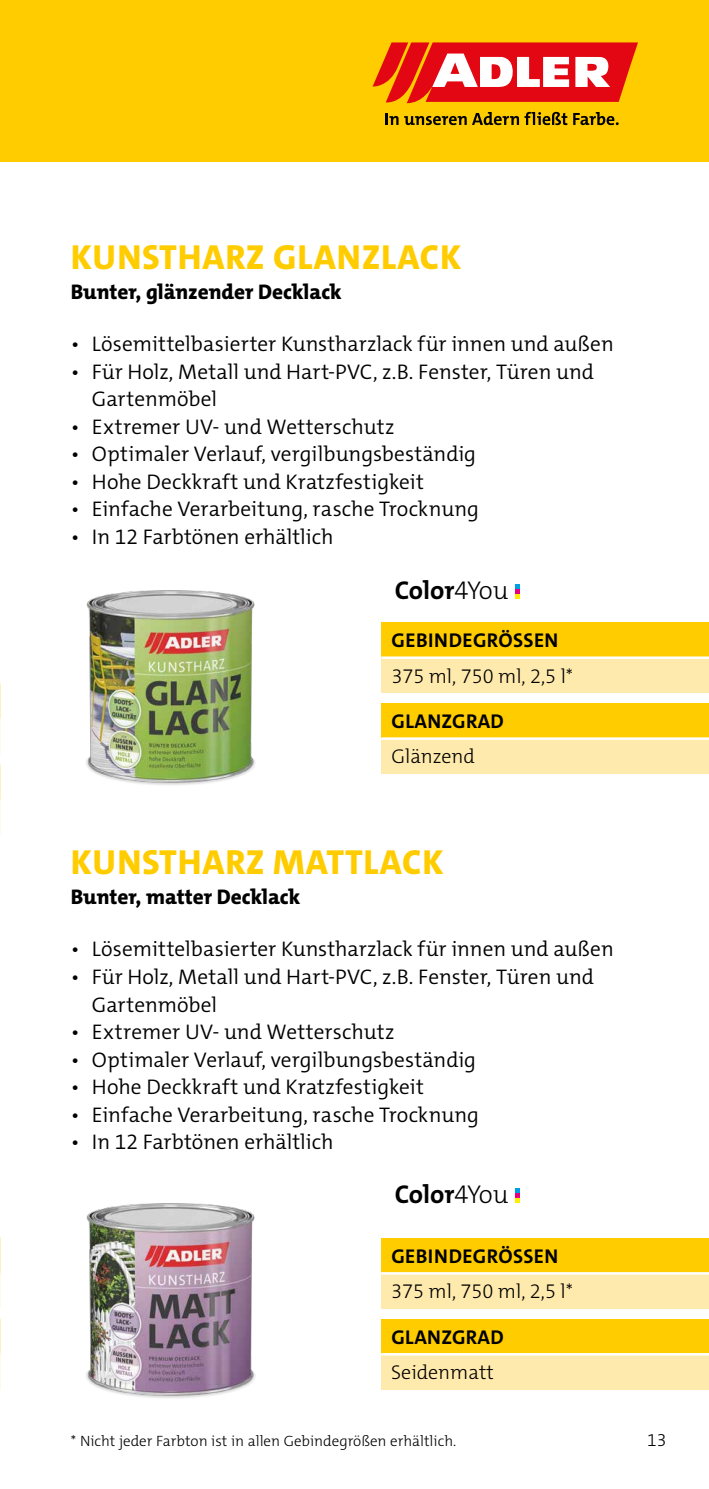
<style>
.page{position:relative;width:709px;height:1489px;background:#fff}
.page>*{position:absolute;margin:0;border:0;box-sizing:border-box;transform-origin:0 0}
.t1{font:800 35px "The Mix C4 s";letter-spacing:.025em;color:#fc0}
.t2{font:700 25.75px "The Mix C4 s";color:#000}
.t3{font:300 21.25px/27.5px "The Mix C4 s";color:#000}
.t4{font:800 21.25px "The Mix C4 s";color:#000}
.t5{font:300 20px "The Mix C4 s";color:#000}
.t6{font:700 20px "The Mix C4 s";letter-spacing:.02em;color:#000}
.t7{font:300 17.5px "The Mix C4 s";color:#000}
.t8{font:300 15px "The Mix C4 s";color:#000}
.s1{font-weight:300}
</style>
<div class="page">
<div style="left:0;top:0;width:709px;height:161px;background:#fc0"></div>
<svg style="left:386px;top:113px;width:12px;height:12px"></svg>
<svg style="left:404px;top:112px;width:163px;height:13px"></svg>
<svg style="left:573px;top:112px;width:45px;height:13px"></svg>
<svg style="left:372px;top:42px;width:266px;height:61px"></svg>
<div style="left:381px;top:622px;width:328px;height:35px;background:#fc0"></div>
<div style="left:381px;top:657px;width:328px;height:36px;background:#ffeaad"></div>
<hr style="left:381px;top:656px;width:328px;height:3px;background:#fff">
<div style="left:381px;top:703px;width:328px;height:35px;background:#fc0"></div>
<div style="left:381px;top:738px;width:328px;height:36px;background:#ffeaad"></div>
<hr style="left:381px;top:737px;width:328px;height:2px;background:#fff">
<div style="left:381px;top:1237px;width:328px;height:36px;background:#fc0"></div>
<div style="left:381px;top:1273px;width:328px;height:35px;background:#ffeaad"></div>
<hr style="left:381px;top:1271px;width:328px;height:3px;background:#fff">
<div style="left:381px;top:1318px;width:328px;height:36px;background:#fc0"></div>
<div style="left:381px;top:1354px;width:328px;height:35px;background:#ffeaad"></div>
<hr style="left:381px;top:1352px;width:328px;height:3px;background:#fff">
<img style="left:86px;top:590px;width:169px;height:195px">
<img style="left:86px;top:1203px;width:169px;height:195px">
<svg style="left:515px;top:1188px;width:4px;height:14px"></svg>
<svg style="left:515px;top:584px;width:4px;height:15px"></svg>
<h1 class="t1" style="left:71px;top:234px;width:392px">KUNSTHARZ GLANZLACK</h1>
<p class="t4" style="left:71px;top:278px;width:273px">Bunter, glänzender Decklack</p>
<p class="t3" style="left:71px;top:330px;width:544px">• Lösemittelbasierter Kunstharzlack für innen und außen</p>
<p class="t3" style="left:92px;top:358px;width:503px;text-indent:-21px">• Für Holz, Metall und Hart-PVC, z.B. Fenster, Türen und<br>Gartenmöbel</p>
<p class="t3" style="left:71px;top:413px;width:325px">• Extremer UV- und Wetterschutz</p>
<p class="t3" style="left:71px;top:440px;width:407px">• Optimaler Verlauf, vergilbungsbeständig</p>
<p class="t3" style="left:71px;top:468px;width:355px">• Hohe Deckkraft und Kratzfestigkeit</p>
<p class="t3" style="left:71px;top:495px;width:410px">• Einfache Verarbeitung, rasche Trocknung</p>
<p class="t3" style="left:71px;top:523px;width:264px">• In 12 Farbtönen erhältlich</p>
<p class="t2" style="left:395px;top:573px;width:115px">Color<span class="s1">4You</span></p>
<p class="t6" style="left:391px;top:627px;width:168px">GEBINDEGRÖSSEN</p>
<p class="t5" style="left:391px;top:663px;width:183px">375 ml, 750 ml, 2,5 l*</p>
<p class="t6" style="left:391px;top:708px;width:114px">GLANZGRAD</p>
<p class="t5" style="left:391px;top:743px;width:85px">Glänzend</p>
<h1 class="t1" style="left:71px;top:839px;width:374px">KUNSTHARZ MATTLACK</h1>
<p class="t4" style="left:71px;top:883px;width:231px">Bunter, matter Decklack</p>
<p class="t3" style="left:71px;top:935px;width:544px">• Lösemittelbasierter Kunstharzlack für innen und außen</p>
<p class="t3" style="left:92px;top:963px;width:503px;text-indent:-21px">• Für Holz, Metall und Hart-PVC, z.B. Fenster, Türen und<br>Gartenmöbel</p>
<p class="t3" style="left:71px;top:1018px;width:325px">• Extremer UV- und Wetterschutz</p>
<p class="t3" style="left:71px;top:1045px;width:407px">• Optimaler Verlauf, vergilbungsbeständig</p>
<p class="t3" style="left:71px;top:1073px;width:355px">• Hohe Deckkraft und Kratzfestigkeit</p>
<p class="t3" style="left:71px;top:1100px;width:410px">• Einfache Verarbeitung, rasche Trocknung</p>
<p class="t3" style="left:71px;top:1128px;width:264px">• In 12 Farbtönen erhältlich</p>
<p class="t2" style="left:395px;top:1177px;width:115px">Color<span class="s1">4You</span></p>
<p class="t6" style="left:391px;top:1242px;width:168px">GEBINDEGRÖSSEN</p>
<p class="t5" style="left:391px;top:1278px;width:183px">375 ml, 750 ml, 2,5 l*</p>
<p class="t6" style="left:391px;top:1323px;width:114px">GLANZGRAD</p>
<p class="t5" style="left:391px;top:1359px;width:104px">Seidenmatt</p>
<p class="t8" style="left:71px;top:1430px;width:387px">* Nicht jeder Farbton ist in allen Gebindegrößen erhältlich.</p>
<p class="t7" style="left:647px;top:1429px;width:21px">13</p>
</div>
